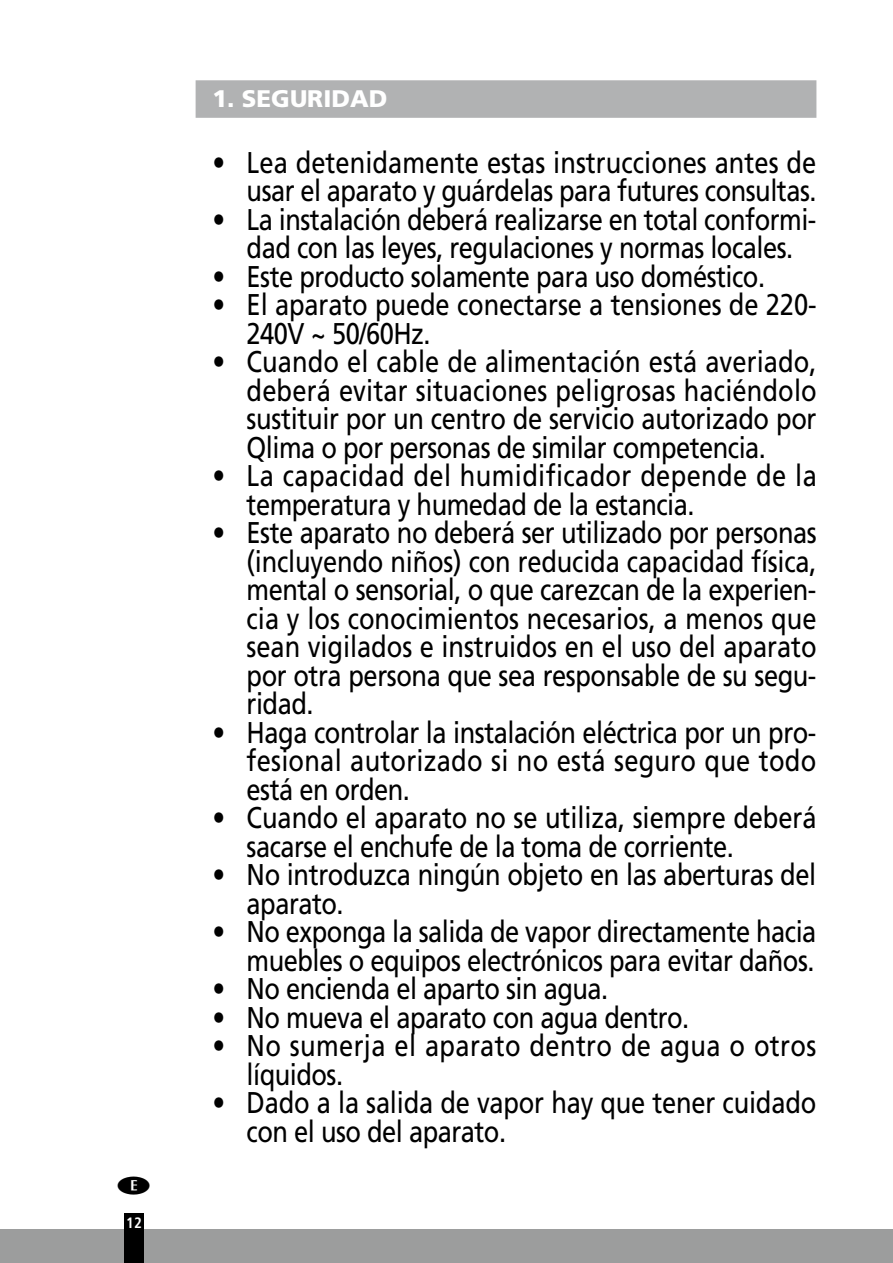
<style>
.page{position:relative;width:893px;height:1263px;background:#fff}
.page>*{position:absolute;margin:0;border:0;box-sizing:border-box;transform-origin:0 0}
.t1{font:30px/28.5px "Frutiger LT Std";letter-spacing:-.02em;color:#000;scale:.85 1}
.t2{font:30px/28.5px "Frutiger LT Std";letter-spacing:.015em;color:#000;scale:.85 1}
.t3{font:900 24px "Frutiger LT Std";color:#fff}
.t4{font:700 condensed 15px "Frutiger LT Std";color:#fff}
</style>
<div class="page">
<div style="left:0;top:1229px;width:893px;height:34px;background:#9c9d9d"></div>
<div style="left:124px;top:1213px;width:20px;height:50px;background:#000"></div>
<div style="left:196px;top:80px;width:620px;height:38px;background:#b1b2b3"></div>
<p class="t4" style="left:126px;top:1214px;width:17px">12</p>
<p class="t3" style="left:213px;top:84px;width:176px">1. SEGURIDAD</p>
<p class="t1" style="left:213px;top:148px;width:712px;text-align:right">• Lea detenidamente estas instrucciones antes de usar el aparato y guárdelas para futures consultas.</p>
<p class="t1" style="left:213px;top:205px;width:712px;text-align:center">• La instalación deberá realizarse en total conformi&shy;dad con las leyes, regulaciones y normas locales.</p>
<p class="t1" style="left:213px;top:262px;width:651px">• Este producto solamente para uso doméstico.</p>
<p class="t1" style="left:247px;top:290px;width:672px;text-indent:-34px">• El aparato puede conectarse a tensiones de 220-<br>240V ~ 50/60Hz.</p>
<p class="t1" style="left:247px;top:347px;width:672px;text-align:justify;text-indent:-34px">• Cuando el cable de alimentación está averiado, deberá evitar situaciones peligrosas haciéndolo sustituir por un centro de servicio autorizado por Qlima o por personas de similar competencia.</p>
<p class="t2" style="left:247px;top:461px;width:672px;text-indent:-34px">• La capacidad del humidificador depende de la temperatura y humedad de la estancia.</p>
<p class="t1" style="left:247px;top:518px;width:672px;text-align:justify;text-indent:-34px">• Este aparato no deberá ser utilizado por personas (incluyendo niños) con reducida capacidad física, mental o sensorial, o que carezcan de la experien&shy;cia y los conocimientos necesarios, a menos que sean vigilados e instruidos en el uso del aparato por otra persona que sea responsable de su segu&shy;ridad.</p>
<p class="t1" style="left:247px;top:718px;width:672px;text-align:justify;text-indent:-34px">• Haga controlar la instalación eléctrica por un pro&shy;fesional autorizado si no está seguro que todo está en orden.</p>
<p class="t1" style="left:247px;top:803px;width:672px;text-indent:-34px">• Cuando el aparato no se utiliza, siempre deberá sacarse el enchufe de la toma de corriente.</p>
<p class="t1" style="left:247px;top:860px;width:672px;text-indent:-34px">• No introduzca ningún objeto en las aberturas del aparato.</p>
<p class="t1" style="left:213px;top:917px;width:712px;text-align:right">• No exponga la salida de vapor directamente hacia muebles o equipos electrónicos para evitar daños.</p>
<p class="t1" style="left:213px;top:974px;width:467px">• No encienda el aparto sin agua.</p>
<p class="t1" style="left:213px;top:1003px;width:562px">• No mueva el aparato con agua dentro.</p>
<p class="t2" style="left:247px;top:1031px;width:672px;text-indent:-34px">• No sumerja el aparato dentro de agua o otros líquidos.</p>
<p class="t1" style="left:247px;top:1088px;width:672px;text-indent:-34px">• Dado a la salida de vapor hay que tener cuidado con el uso del aparato.</p>
</div>
